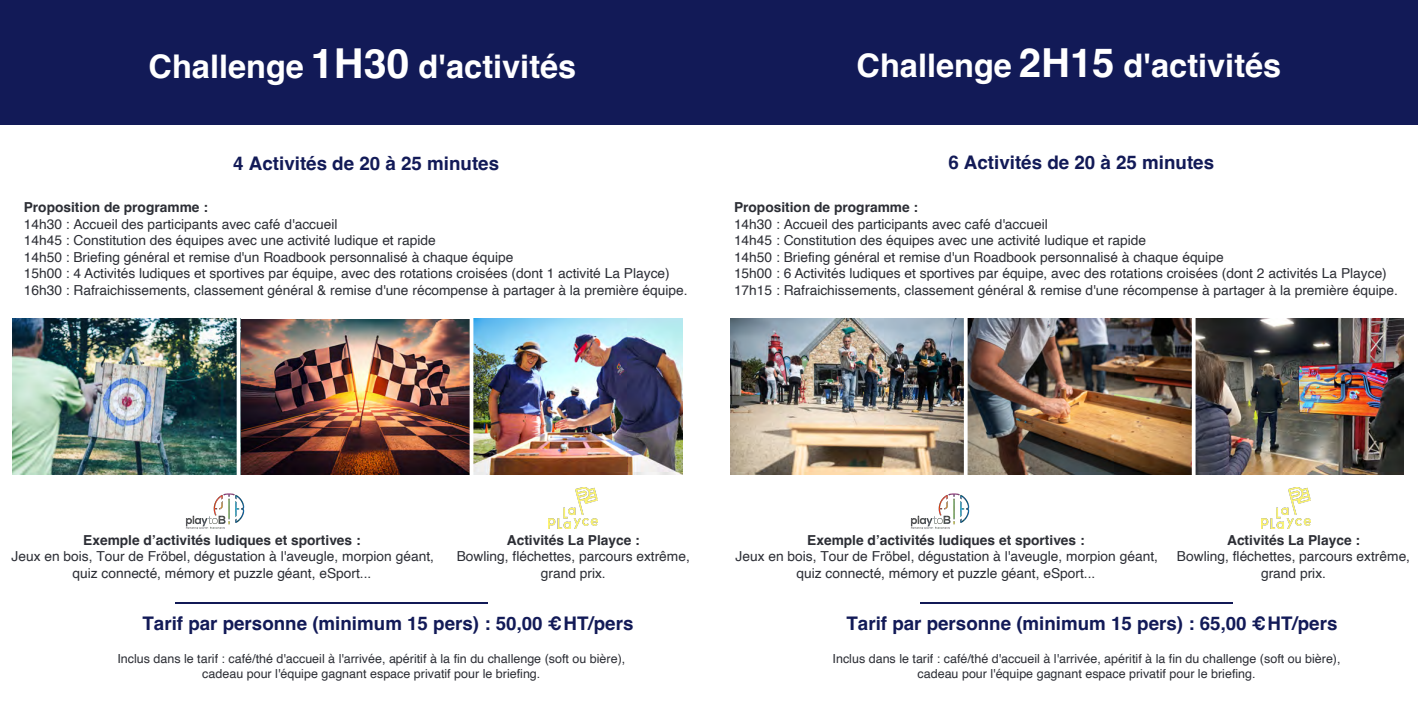
<style>
.page{position:relative;width:1418px;height:710px;background:#fff}
.page>*{position:absolute;margin:0;border:0;box-sizing:border-box;transform-origin:0 0}
.t1{font:700 32.5px "Helvetica";color:#fff}
.t2{font:700 18.75px "Helvetica";color:#121a57}
.t3{font:13.75px/16.5px "Helvetica";color:#2c2e35;text-align:center}
.t4{font:700 13.75px "Helvetica";color:#2c2e35}
.t5{font:12.5px/15px "Helvetica";color:#2c2e35;text-align:center}
.s1{font-size:41.25px}
.s2{font-size:40px}
</style>
<div class="page">
<div style="left:0;top:0;width:709px;height:125px;background:#121a57"></div>
<div style="left:709px;top:0;width:708px;height:125px;background:#121a57"></div>
<img style="left:185px;top:493px;width:59px;height:36px">
<img style="left:910px;top:493px;width:59px;height:36px">
<img style="left:549px;top:487px;width:49px;height:41px">
<img style="left:1261px;top:487px;width:49px;height:41px">
<hr style="left:919px;top:602px;width:313px;height:1px;background:#111956">
<hr style="left:176px;top:602px;width:312px;height:1px;background:#111956">
<img style="left:967px;top:318px;width:436px;height:156px">
<img style="left:730px;top:318px;width:234px;height:156px">
<img style="left:240px;top:319px;width:234px;height:155px">
<img style="left:12px;top:318px;width:225px;height:156px">
<img style="left:474px;top:319px;width:208px;height:156px">
<svg style="left:469px;top:319px;width:4px;height:156px"></svg>
<svg style="left:1191px;top:318px;width:4px;height:157px"></svg>
<h1 class="t1" style="left:149px;top:46px;width:429px">Challenge <span class="s1">1H30</span> d'activités</h1>
<h1 class="t1" style="left:856px;top:46px;width:426px">Challenge <span class="s2">2H15</span> d'activités</h1>
<h2 class="t2" style="left:233px;top:152px;width:267px">4 Activités de 20 à 25 minutes</h2>
<p class="t4" style="left:24px;top:199px;width:186px">Proposition de programme :</p>
<p class="t3" style="left:24px;top:216px;width:665px;text-align:left">14h30 : Accueil des participants avec café d'accueil<br>14h45 : Constitution des équipes avec une activité ludique et rapide<br>14h50 : Briefing général et remise d'un Roadbook personnalisé à chaque équipe<br>15h00 : 4 Activités ludiques et sportives par équipe, avec des rotations croisées (dont 1 activité La Playce)<br>16h30 : Rafraichissements, classement général &amp; remise d'une récompense à partager à la première équipe.</p>
<h2 class="t2" style="left:948px;top:151px;width:267px">6 Activités de 20 à 25 minutes</h2>
<p class="t4" style="left:734px;top:199px;width:186px">Proposition de programme :</p>
<p class="t3" style="left:734px;top:216px;width:665px;text-align:left">14h30 : Accueil des participants avec café d'accueil<br>14h45 : Constitution des équipes avec une activité ludique et rapide<br>14h50 : Briefing général et remise d'un Roadbook personnalisé à chaque équipe<br>15h00 : 6 Activités ludiques et sportives par équipe, avec des rotations croisées (dont 2 activités La Playce)<br>17h15 : Rafraichissements, classement général &amp; remise d'une récompense à partager à la première équipe.</p>
<p class="t4" style="left:83px;top:532px;width:279px">Exemple dʼactivités ludiques et sportives :</p>
<p class="t3" style="left:12px;top:549px;width:424px">Jeux en bois, Tour de Fröbel, dégustation à l'aveugle, morpion géant, quiz connecté, mémory et puzzle géant, eSport...</p>
<p class="t4" style="left:507px;top:532px;width:134px">Activités La Playce :</p>
<p class="t3" style="left:457px;top:549px;width:235px">Bowling, fléchettes, parcours extrême, grand prix.</p>
<p class="t4" style="left:807px;top:532px;width:279px">Exemple dʼactivités ludiques et sportives :</p>
<p class="t3" style="left:735px;top:549px;width:424px">Jeux en bois, Tour de Fröbel, dégustation à l'aveugle, morpion géant, quiz connecté, mémory et puzzle géant, eSport...</p>
<p class="t4" style="left:1227px;top:532px;width:134px">Activités La Playce :</p>
<p class="t3" style="left:1177px;top:549px;width:235px">Bowling, fléchettes, parcours extrême, grand prix.</p>
<h2 class="t2" style="left:142px;top:612px;width:492px">Tarif par personne (minimum 15 pers) : 50,00 € HT/pers</h2>
<h2 class="t2" style="left:846px;top:612px;width:492px">Tarif par personne (minimum 15 pers) : 65,00 € HT/pers</h2>
<p class="t5" style="left:117px;top:651px;width:509px">Inclus dans le tarif : café/thé d'accueil à l'arrivée, apéritif à la fin du challenge (soft ou bière), cadeau pour l'équipe gagnant espace privatif pour le briefing.</p>
<p class="t5" style="left:832px;top:651px;width:509px">Inclus dans le tarif : café/thé d'accueil à l'arrivée, apéritif à la fin du challenge (soft ou bière), cadeau pour l'équipe gagnant espace privatif pour le briefing.</p>
</div>
